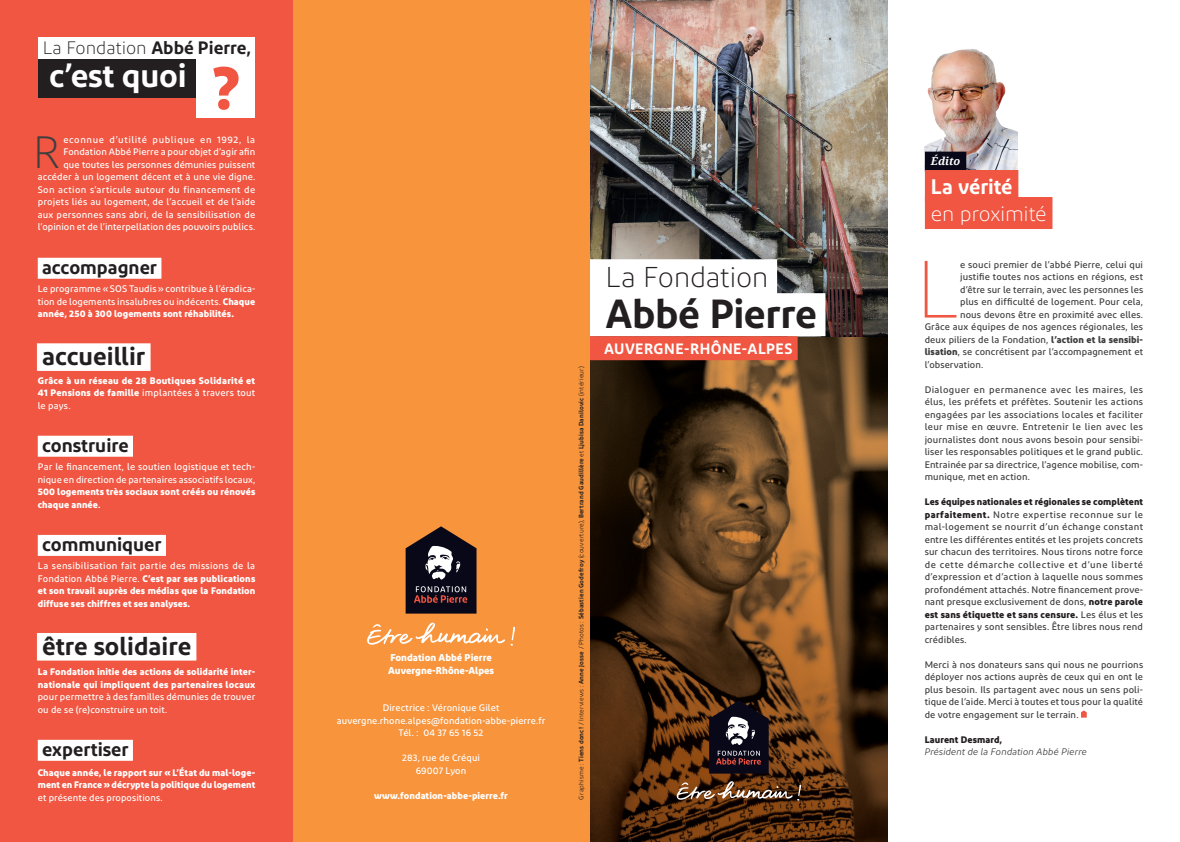
<style>
.page{position:relative;width:1180px;height:842px;background:#fff}
.page>*{position:absolute;margin:0;border:0;box-sizing:border-box;transform-origin:0 0}
.Texte_courant{font:200 80.9px "Diodrum";color:#f05641}
.Texte_courant-2{font:300 45.2px "Diodrum";color:#3e3e3f}
.t1{font:600 40.6px "Diodrum";letter-spacing:-.01em;color:#231f20}
.t2{font:600 32.7px "Diodrum";letter-spacing:-.005em;color:#fff}
.t3{font:300 28.7px "Diodrum";letter-spacing:-.015em;color:#231f20}
.t4{font:600 25.2px "Diodrum";color:#231f20}
.t5{font:300 21px "Diodrum";letter-spacing:-.015em;color:#fff}
.t6{font:600 21px "Diodrum";letter-spacing:-.005em;color:#fff}
.t7{font:600 19px "Diodrum";color:#231f20}
.t8{font:300 18px "Diodrum";color:#231f20}
.t9{font:600 15px "Diodrum";letter-spacing:.03em;color:#fff}
.t10{font:italic 700 11px "Droid Serif";letter-spacing:-.01em;color:#fff}
.t11{font:700 10px "Diodrum";color:#fff}
.Texte_courant-3{font:500 9.5px/12.5px "Diodrum";letter-spacing:.01em;color:#3e3e3f;text-align:justify}
.Texte_courant-4{font:500 9.5px/12.5px "Diodrum";letter-spacing:.01em;color:#fff;text-align:justify}
.Texte_courant-5{font:700 9.5px/12.5px "Diodrum";letter-spacing:.01em;color:#fff;text-align:justify}
.Texte_courant-6{font:italic 9.5px "Diodrum";letter-spacing:.005em;color:#3e3e3f}
.Texte_courant-7{font:700 9.5px "Diodrum";letter-spacing:.01em;color:#231f20}
.COPYRIGHT{font:600 6.5px "Diodrum";letter-spacing:.02em;color:#231f20}
.s1{font-weight:600}
.s2{font-weight:700}
.s3{font-weight:500}
.s4{font-weight:400}
.s5{font-weight:700;color:#231f20}
</style>
<div class="page">
<img style="left:924px;top:49px;width:93px;height:121px">
<img style="left:590px;top:336px;width:297px;height:506px">
<img style="left:590px;top:0;width:297px;height:336px">
<div style="left:563px;top:259px;width:214px;height:45px;background:#fff"></div>
<div style="left:563px;top:293px;width:262px;height:43px;background:#fff"></div>
<div style="left:292px;top:0;width:298px;height:842px;background:#f7943c"></div>
<svg style="left:405px;top:526px;width:71px;height:88px"></svg>
<svg style="left:367px;top:622px;width:148px;height:24px"></svg>
<div style="left:0;top:0;width:292px;height:842px;background:#f05641"></div>
<div style="left:590px;top:336px;width:207px;height:24px;background:#f05641"></div>
<div style="left:37px;top:343px;width:113px;height:28px;background:#fff"></div>
<div style="left:38px;top:436px;width:95px;height:21px;background:#fff"></div>
<div style="left:38px;top:258px;width:123px;height:21px;background:#fff"></div>
<div style="left:37px;top:633px;width:159px;height:28px;background:#fff"></div>
<div style="left:38px;top:535px;width:128px;height:21px;background:#fff"></div>
<div style="left:38px;top:740px;width:95px;height:21px;background:#fff"></div>
<div style="left:38px;top:38px;width:217px;height:21px;background:#fff"></div>
<div style="left:38px;top:59px;width:160px;height:39px;background:#231f20"></div>
<div style="left:197px;top:59px;width:58px;height:59px;background:#fff"></div>
<svg style="left:213px;top:67px;width:25px;height:43px"></svg>
<svg style="left:709px;top:700px;width:59px;height:74px"></svg>
<svg style="left:676px;top:781px;width:125px;height:20px"></svg>
<div style="left:924px;top:152px;width:42px;height:20px;background:#090819"></div>
<div style="left:924px;top:170px;width:94px;height:32px;background:#f05641"></div>
<div style="left:924px;top:197px;width:128px;height:32px;background:#f05641"></div>
<svg style="left:1081px;top:710px;width:5px;height:8px"></svg>
<p class="t8" style="left:43px;top:37px;width:210px">La Fondation <span class="s1">Abbé Pierre,</span></p>
<p class="t2" style="left:49px;top:55px;width:139px">c’est quoi</p>
<p class="Texte_courant-4" style="left:38px;top:133px;width:219px;text-align:right">econnue d’utilité publique en 1992, la Fondation Abbé Pierre a pour objet d’agir afin<br>que toutes les personnes démunies puissent accéder à un logement décent et à une vie digne.<br>Son action s’articule autour du financement de projets liés au logement, de l’accueil et de l’aide aux personnes sans abri, de la sensibilisation de l’opinion et de l’interpellation des pouvoirs publics.</p>
<p class="Texte_courant-2" style="left:33px;top:125px;width:29px">R</p>
<p class="t7" style="left:42px;top:255px;width:117px">accompagner</p>
<p class="Texte_courant-4" style="left:38px;top:283px;width:219px">Le programme «SOS Taudis» contribue à l’éradica&shy;tion de logements insalubres ou indécents. <span class="s2">Chaque année, 250 à 300 logements sont réhabilités.</span></p>
<p class="t4" style="left:42px;top:340px;width:105px">accueillir</p>
<p class="Texte_courant-5" style="left:38px;top:374px;width:219px">Grâce à un réseau de 28 Boutiques Solidarité et 41 Pensions de famille <span class="s3">implantées à travers tout le pays.</span></p>
<p class="t7" style="left:42px;top:433px;width:88px">construire</p>
<p class="Texte_courant-4" style="left:38px;top:460px;width:219px">Par le financement, le soutien logistique et tech&shy;nique en direction de partenaires associatifs locaux, <span class="s2">500 logements très sociaux sont créés ou rénovés chaque année</span><span class="s1">.</span></p>
<p class="t7" style="left:42px;top:532px;width:121px">communiquer</p>
<p class="Texte_courant-5" style="left:38px;top:559px;width:219px"><span class="s3">La sensibilisation fait partie des missions de la Fondation Abbé Pierre.</span> C’est par ses publications et son travail auprès des médias que la Fondation diffuse ses chiffres et ses analyses.</p>
<p class="t4" style="left:42px;top:630px;width:151px">être solidaire</p>
<p class="Texte_courant-5" style="left:38px;top:665px;width:219px">La Fondation initie des actions de solidarité inter&shy;nationale qui impliquent des partenaires locaux <span class="s3">pour permettre à des familles démunies de trouver ou de se (re)construire un toit.</span></p>
<p class="t7" style="left:42px;top:737px;width:88px">expertiser</p>
<p class="Texte_courant-5" style="left:38px;top:766px;width:219px">Chaque année, le rapport sur «L’État du mal-loge&shy;ment en France» décrypte la politique du logement <span class="s3">et présente des propositions.</span></p>
<p class="t11" style="left:390px;top:651px;width:103px">Fondation Abbé Pierre</p>
<p class="t11" style="left:388px;top:664px;width:107px">Auvergne-Rhône-Alpes</p>
<p class="Texte_courant-4" style="left:382px;top:701px;width:118px">Directrice : Véronique Gilet</p>
<p class="Texte_courant-4" style="left:337px;top:714px;width:210px">auvergne.rhone.alpes@fondation-abbe-pierre.fr</p>
<p class="Texte_courant-4" style="left:398px;top:726px;width:86px">Tél. : 04 37 65 16 52</p>
<p class="Texte_courant-4" style="left:402px;top:751px;width:79px">283, rue de Créqui</p>
<p class="Texte_courant-4" style="left:416px;top:764px;width:52px">69007 Lyon</p>
<p class="Texte_courant-5" style="left:374px;top:789px;width:135px">www.fondation-abbe-pierre.fr</p>
<p class="COPYRIGHT" style="left:577px;top:799px;width:435px;rotate:-90deg"><span class="s4">Graphisme :</span> Tiens donc! <span class="s4">/ Interviews :</span> Anne Josse <span class="s4">/ Photos :</span> Sébastien Godefroy <span class="s4">(couverture),</span> Bertrand Gaudillère <span class="s4">et</span> Ljubisa Danilovic <span class="s4">(intérieur)</span></p>
<p class="t3" style="left:605px;top:260px;width:165px">La Fondation</p>
<p class="t1" style="left:605px;top:287px;width:213px">Abbé Pierre</p>
<p class="t9" style="left:604px;top:339px;width:190px">AUVERGNE-RHÔNE-ALPES</p>
<p class="t10" style="left:930px;top:155px;width:31px">Édito</p>
<p class="t6" style="left:930px;top:173px;width:83px">La vérité</p>
<p class="t5" style="left:930px;top:201px;width:117px">en proximité</p>
<p class="Texte_courant" style="left:915px;top:241px;width:46px">L</p>
<p class="Texte_courant-3" style="left:959px;top:258px;width:184px">e souci premier de l’abbé Pierre, celui qui</p>
<p class="Texte_courant-3" style="left:959px;top:270px;width:184px">justifie toutes nos actions en régions, est</p>
<p class="Texte_courant-3" style="left:959px;top:283px;width:184px">d’être sur le terrain, avec les personnes les</p>
<p class="Texte_courant-3" style="left:959px;top:295px;width:184px">plus en difficulté de logement. Pour cela,</p>
<p class="Texte_courant-3" style="left:959px;top:308px;width:184px">nous devons être en proximité avec elles.</p>
<p class="Texte_courant-3" style="left:924px;top:320px;width:220px">Grâce aux équipes de nos agences régionales, les</p>
<p class="Texte_courant-3" style="left:924px;top:333px;width:220px">deux piliers de la Fondation, <span class="s2">l’action et la sensibi-</span></p>
<p class="Texte_courant-3" style="left:924px;top:345px;width:220px"><span class="s2">lisation</span>, se concrétisent par l’accompagnement et</p>
<p class="Texte_courant-3" style="left:924px;top:358px;width:60px">l’observation.</p>
<p class="Texte_courant-3" style="left:924px;top:383px;width:220px">Dialoguer en permanence avec les maires, les élus, les préfets et préfètes. Soutenir les actions engagées par les associations locales et faciliter leur mise en œuvre. Entretenir le lien avec les journalistes dont nous avons besoin pour sensibi&shy;liser les responsables politiques et le grand public.<br>Entrainée par sa directrice, l’agence mobilise, com&shy;munique, met en action.</p>
<p class="Texte_courant-3" style="left:924px;top:495px;width:220px"><span class="s5">Les équipes nationales et régionales se complètent parfaitement.</span> Notre expertise reconnue sur le mal-logement se nourrit d’un échange constant entre les différentes entités et les projets concrets sur chacun des territoires. Nous tirons notre force de cette démarche collective et d’une liberté d’expression et d’action à laquelle nous sommes profondément attachés. Notre financement prove&shy;nant presque exclusivement de dons, <span class="s5">notre parole est sans étiquette et sans censure.</span> Les élus et les partenaires y sont sensibles. Être libres nous rend crédibles.</p>
<p class="Texte_courant-3" style="left:924px;top:658px;width:220px">Merci à nos donateurs sans qui nous ne pourrions déployer nos actions auprès de ceux qui en ont le plus besoin. Ils partagent avec nous un sens poli&shy;tique de l’aide. Merci à toutes et tous pour la qualité de votre engagement sur le terrain.</p>
<p class="Texte_courant-7" style="left:924px;top:733px;width:79px">Laurent Desmard,</p>
<p class="Texte_courant-6" style="left:924px;top:746px;width:164px">Président de la Fondation Abbé Pierre</p>
</div>
